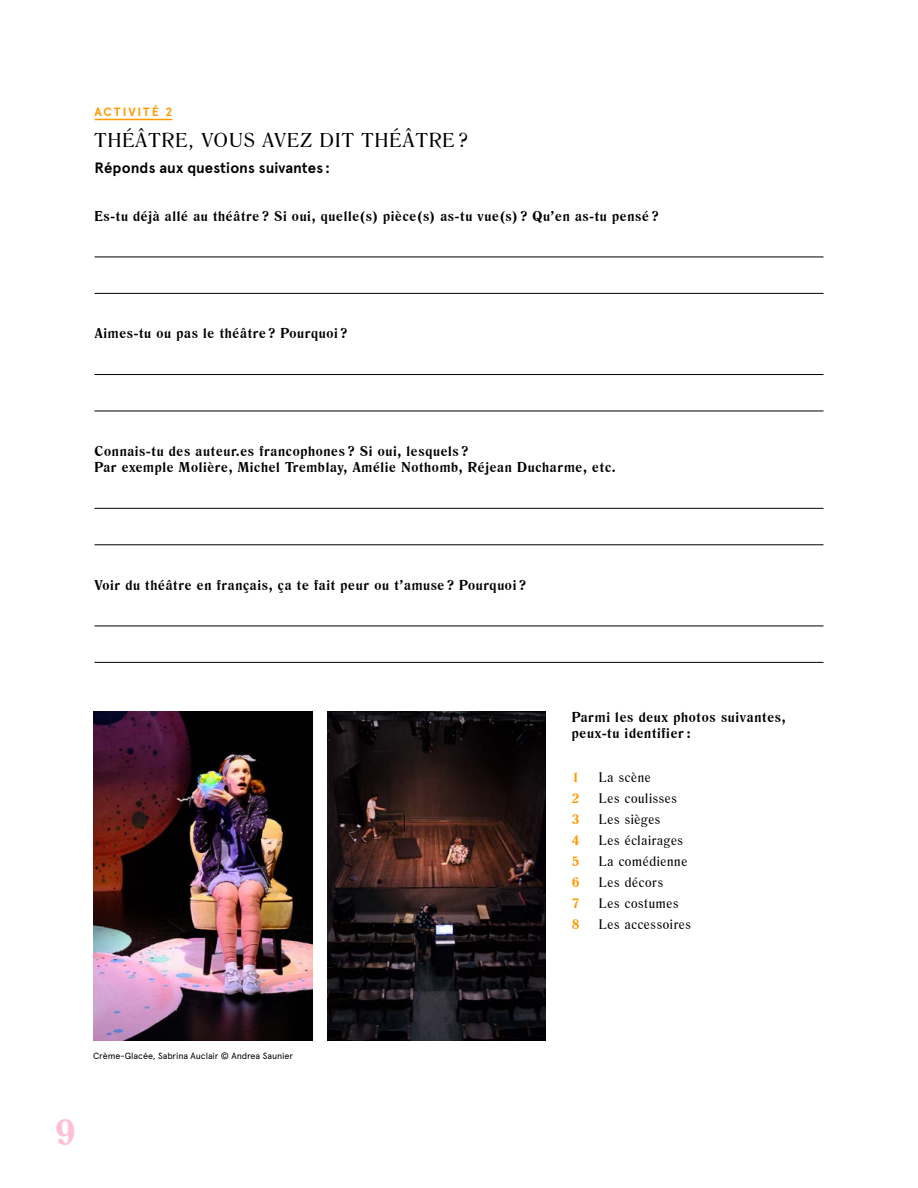
<style>
.page{position:relative;width:918px;height:1188px;background:#fff}
.page>*{position:absolute;margin:0;border:0;box-sizing:border-box;transform-origin:0 0}
.t1{font:700 36px "Romana BT";color:#ffbed5}
.t2{font:19.5px "Romana BT";letter-spacing:.06em;color:#000}
.t3{font:700 15px "Apercu";letter-spacing:.005em;color:#000}
.t4{font:700 13.5px/16.2px "Romana BT";letter-spacing:.05em;color:#000}
.t5{font:13.5px "Romana BT";letter-spacing:.05em;color:#000}
.t6{font:700 13.5px "Romana BT";color:#f90}
.t7{font:700 12px "Apercu";letter-spacing:.175em;color:#f90}
.t8{font:9px "Apercu";letter-spacing:-.01em;color:#000}
</style>
<div class="page">
<hr style="left:95px;top:119px;width:77px;height:1px;background:#f90">
<hr style="left:94px;top:257px;width:730px;height:1px;background:#000">
<hr style="left:94px;top:293px;width:730px;height:1px;background:#000">
<hr style="left:94px;top:374px;width:730px;height:1px;background:#000">
<hr style="left:94px;top:411px;width:730px;height:1px;background:#000">
<hr style="left:94px;top:508px;width:730px;height:1px;background:#000">
<hr style="left:94px;top:544px;width:730px;height:1px;background:#000">
<hr style="left:94px;top:626px;width:730px;height:1px;background:#000">
<hr style="left:94px;top:662px;width:730px;height:1px;background:#000">
<img style="left:93px;top:712px;width:219px;height:329px">
<img style="left:328px;top:712px;width:218px;height:329px">
<p class="t7" style="left:95px;top:105px;width:79px">ACTIVITÉ 2</p>
<h2 class="t2" style="left:94px;top:128px;width:375px">THÉÂTRE, VOUS AVEZ DIT THÉÂTRE ?</h2>
<p class="t3" style="left:94px;top:159px;width:237px">Réponds aux questions suivantes :</p>
<p class="t4" style="left:94px;top:208px;width:565px">Es-tu déjà allé au théâtre ? Si oui, quelle(s) pièce(s) as-tu vue(s) ? Qu’en as-tu pensé ?</p>
<p class="t4" style="left:94px;top:325px;width:254px">Aimes-tu ou pas le théâtre ? Pourquoi ?</p>
<p class="t4" style="left:95px;top:443px;width:523px">Connais-tu des auteur.es francophones ? Si oui, lesquels ?<br>Par exemple Molière, Michel Tremblay, Amélie Nothomb, Réjean Ducharme, etc.</p>
<p class="t4" style="left:95px;top:577px;width:433px">Voir du théâtre en français, ça te fait peur ou t’amuse ? Pourquoi ?</p>
<p class="t4" style="left:572px;top:709px;width:215px">Parmi les deux photos suivantes, peux-tu identifier :</p>
<p class="t6" style="left:572px;top:769px;width:9px">1</p>
<p class="t5" style="left:599px;top:769px;width:53px">La scène</p>
<p class="t6" style="left:572px;top:790px;width:9px">2</p>
<p class="t5" style="left:599px;top:790px;width:80px">Les coulisses</p>
<p class="t6" style="left:572px;top:811px;width:9px">3</p>
<p class="t5" style="left:599px;top:811px;width:63px">Les sièges</p>
<p class="t6" style="left:572px;top:832px;width:9px">4</p>
<p class="t5" style="left:599px;top:832px;width:86px">Les éclairages</p>
<p class="t6" style="left:572px;top:853px;width:9px">5</p>
<p class="t5" style="left:599px;top:853px;width:90px">La comédienne</p>
<p class="t6" style="left:572px;top:874px;width:9px">6</p>
<p class="t5" style="left:599px;top:874px;width:66px">Les décors</p>
<p class="t6" style="left:572px;top:895px;width:9px">7</p>
<p class="t5" style="left:599px;top:895px;width:81px">Les costumes</p>
<p class="t6" style="left:572px;top:916px;width:9px">8</p>
<p class="t5" style="left:599px;top:916px;width:94px">Les accessoires</p>
<p class="t8" style="left:93px;top:1051px;width:202px">Crème-Glacée, Sabrina Auclair © Andrea Saunier</p>
<h1 class="t1" style="left:55px;top:1110px;width:22px">9</h1>
</div>
